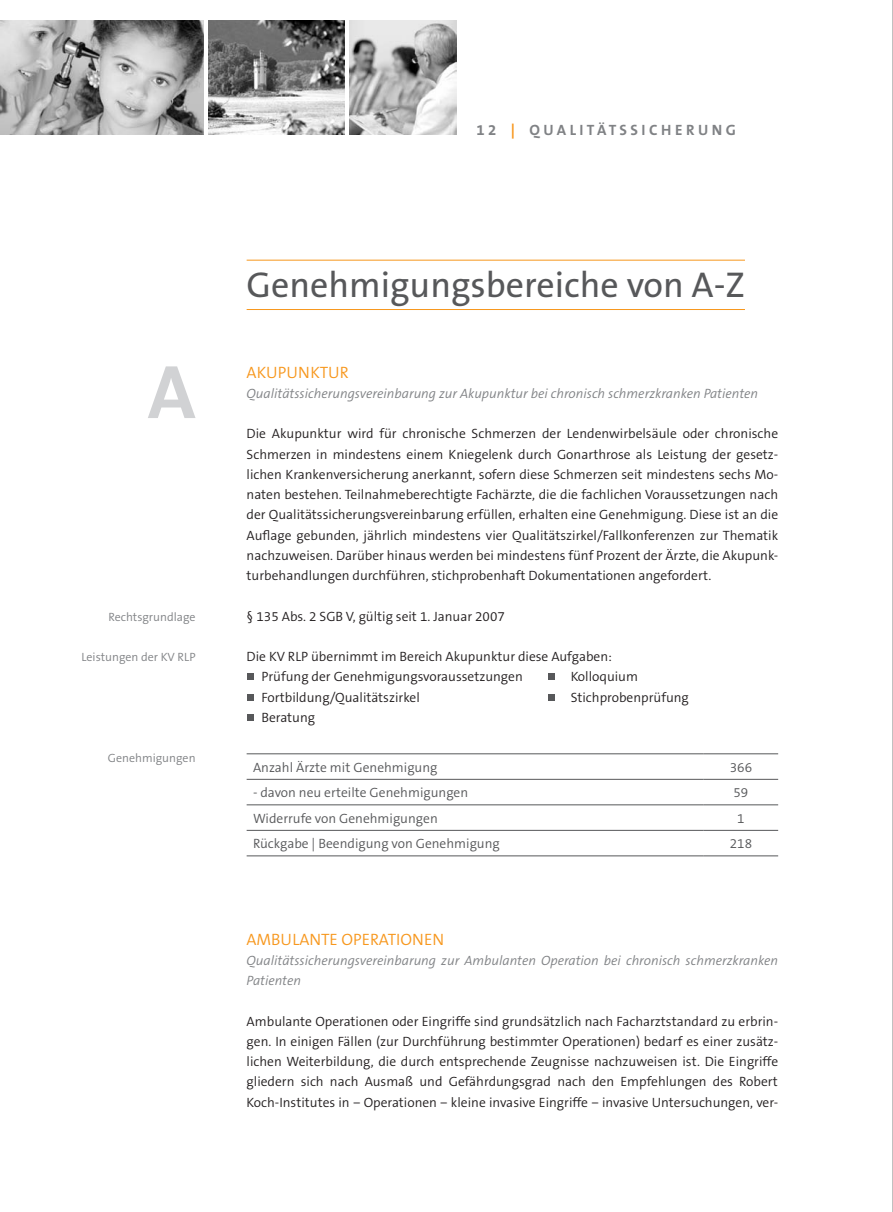
<style>
.page{position:relative;width:893px;height:1212px;background:#fff}
.page>*{position:absolute;margin:0;border:0;box-sizing:border-box;transform-origin:0 0}
.t1{font:700 76.5px "The Sans B7";color:#d1d2d4}
.t2{font:36px "The Sans B5 Plain";color:#57585a}
.t3{font:300 16.5px "The Sans B4";color:#f7971d}
.t4{font:700 15px "The Sans B7";letter-spacing:.23em;color:#808285}
.t5{font:300 13.5px/20.2px "The Sans B4";color:#231f20;text-align:justify}
.t6{font:italic 300 13.5px/20.2px "The Sans B4";color:#808285}
.t7{font:300 13.5px "The Sans B4";color:#57585a}
.t8{font:300 12px "The Sans B4";color:#808285}
.s1{color:#f7971d}
</style>
<div class="page">
<img style="left:0;top:20px;width:203px;height:114px">
<img style="left:208px;top:20px;width:136px;height:114px">
<img style="left:350px;top:20px;width:106px;height:114px">
<hr style="left:892px;top:0;width:1px;height:1212px;background:#231f20">
<div style="left:247px;top:673px;width:6px;height:7px;background:#57585a"></div>
<div style="left:549px;top:673px;width:6px;height:7px;background:#57585a"></div>
<svg style="left:247px;top:694px;width:6px;height:6px"></svg>
<svg style="left:549px;top:694px;width:6px;height:6px"></svg>
<div style="left:247px;top:714px;width:6px;height:7px;background:#57585a"></div>
<hr style="left:247px;top:779px;width:457px;height:1px;background:#57585a">
<hr style="left:704px;top:779px;width:74px;height:1px;background:#57585a">
<hr style="left:247px;top:804px;width:457px;height:1px;background:#57585a">
<hr style="left:704px;top:804px;width:74px;height:1px;background:#57585a">
<hr style="left:247px;top:830px;width:457px;height:1px;background:#57585a">
<hr style="left:704px;top:830px;width:74px;height:1px;background:#57585a">
<hr style="left:247px;top:753px;width:457px;height:1px;background:#57585a">
<hr style="left:704px;top:753px;width:74px;height:1px;background:#57585a">
<hr style="left:247px;top:855px;width:457px;height:1px;background:#57585a">
<hr style="left:704px;top:855px;width:74px;height:1px;background:#57585a">
<hr style="left:247px;top:260px;width:498px;height:1px;background:#f7971d">
<hr style="left:247px;top:309px;width:498px;height:1px;background:#f7971d">
<p class="t4" style="left:477px;top:121px;width:261px">12 <span class="s1">|</span> QUALITÄTSSICHERUNG</p>
<h1 class="t1" style="left:148px;top:351px;width:49px">A</h1>
<p class="t8" style="left:109px;top:610px;width:89px">Rechtsgrundlage</p>
<p class="t8" style="left:82px;top:650px;width:116px">Leistungen der KV RLP</p>
<p class="t8" style="left:108px;top:752px;width:89px">Genehmigungen</p>
<h2 class="t2" style="left:247px;top:265px;width:500px">Genehmigungsbereiche von A-Z</h2>
<p class="t3" style="left:247px;top:363px;width:101px">Akupunktur</p>
<p class="t6" style="left:247px;top:383px;width:513px">Qualitätssicherungsvereinbarung zur Akupunktur bei chronisch schmerzkranken Patienten</p>
<p class="t5" style="left:247px;top:424px;width:533px">Die Akupunktur wird für chronische Schmerzen der Lendenwirbelsäule oder chronische Schmerzen in mindestens einem Kniegelenk durch Gonarthrose als Leistung der gesetz&shy;lichen Krankenversicherung anerkannt, sofern diese Schmerzen seit mindestens sechs Mo&shy;naten bestehen. Teilnahmeberechtigte Fachärzte, die die fachlichen Voraussetzungen nach der Qualitätssicherungsvereinbarung erfüllen, erhalten eine Genehmigung. Diese ist an die Auflage gebunden, jährlich mindestens vier Qualitätszirkel/Fallkonferenzen zur Thematik nachzuweisen. Darüber hinaus werden bei mindestens fünf Prozent der Ärzte, die Akupunk&shy;turbehandlungen durchführen, stichprobenhaft Dokumentationen angefordert.</p>
<p class="t5" style="left:247px;top:606px;width:260px">§ 135 Abs. 2 SGB V, gültig seit 1. Januar 2007</p>
<p class="t5" style="left:261px;top:647px;width:352px;text-indent:-15px">Die KV RLP übernimmt im Bereich Akupunktur diese Aufgaben:<br>Prüfung der Genehmigungsvoraussetzungen</p>
<p class="t5" style="left:571px;top:667px;width:69px">Kolloquium</p>
<p class="t5" style="left:261px;top:687px;width:160px">Fortbildung/Qualitätszirkel</p>
<p class="t5" style="left:555px;top:687px;width:135px">Stichprobenprüfung</p>
<p class="t5" style="left:253px;top:707px;width:63px">Beratung</p>
<p class="t7" style="left:253px;top:760px;width:186px">Anzahl Ärzte mit Genehmigung</p>
<p class="t7" style="left:730px;top:760px;width:24px">366</p>
<p class="t7" style="left:253px;top:785px;width:217px">- davon neu erteilte Genehmigungen</p>
<p class="t7" style="left:733px;top:785px;width:16px">59</p>
<p class="t7" style="left:253px;top:811px;width:186px">Widerrufe von Genehmigungen</p>
<p class="t7" style="left:737px;top:811px;width:9px">1</p>
<p class="t7" style="left:253px;top:836px;width:248px">Rückgabe | Beendigung von Genehmigung</p>
<p class="t7" style="left:730px;top:836px;width:24px">218</p>
<p class="t3" style="left:247px;top:930px;width:199px">Ambulante Operationen</p>
<p class="t6" style="left:247px;top:950px;width:533px">Qualitätssicherungsvereinbarung zur Ambulanten Operation bei chronisch schmerzkranken<br>Patienten</p>
<p class="t5" style="left:247px;top:1011px;width:533px">Ambulante Operationen oder Eingriffe sind grundsätzlich nach Facharztstandard zu erbrin&shy;gen. I n einigen Fällen (zur Durchführung bestimmter Operationen) bedarf es einer zusätz&shy;lichen Weiterbildung, die durch entsprechende Zeugnisse nachzuweisen ist. Die Eingriffe gliedern sich nach Ausmaß und Gefährdungsgrad nach den E mpfehlungen des Robert Koch-I nstitutes in − Operationen − kleine invasive E ingriffe − invasive U ntersuchungen, ver-</p>
</div>
